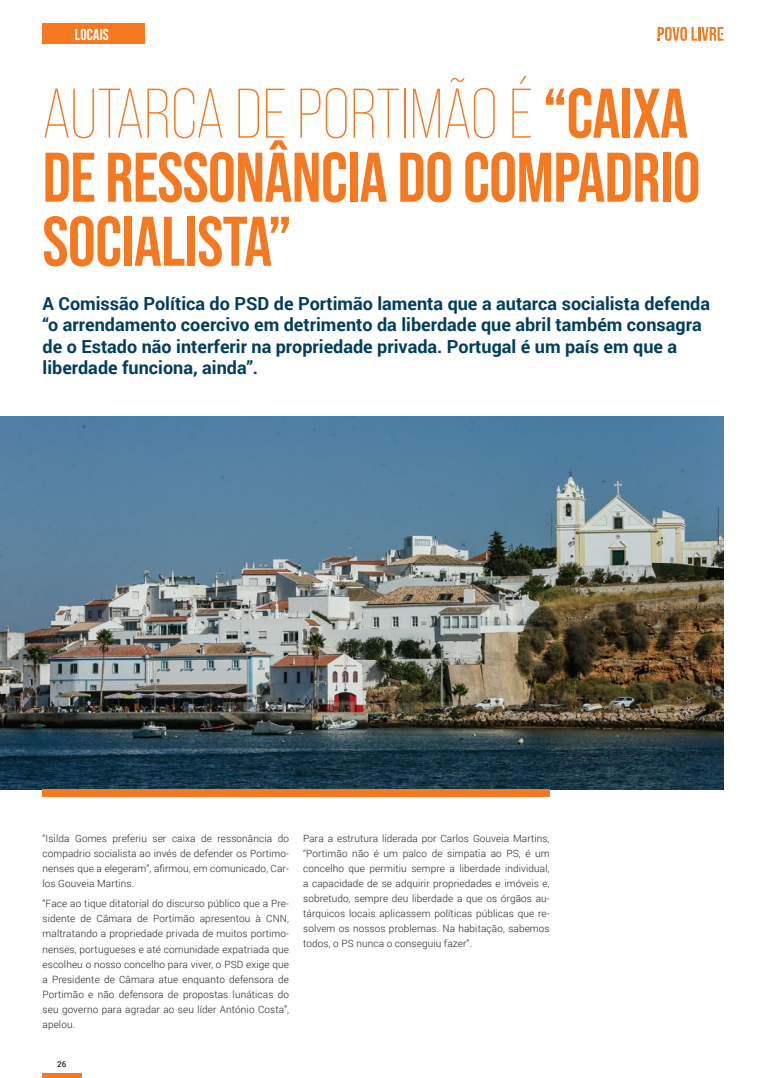
<style>
.page{position:relative;width:766px;height:1078px;background:#fff}
.page>*{position:absolute;margin:0;border:0;box-sizing:border-box;transform-origin:0 0}
.t1{font:700 70px/64px "Bebas Neue Pro";letter-spacing:-.01em;color:#f47921}
.t2{font:700 18px/21.6px "Roboto";color:#013d5d}
.t3{font:700 15.8px "Bebas Neue Pro";letter-spacing:.01em;color:#fff}
.t4{font:300 10px/15px "Roboto";letter-spacing:.01em;color:#231f20;text-align:justify}
.t5{font:500 8px "Roboto";color:#231f20}
.s1{font-weight:300}
</style>
<div class="page">
<img style="left:0;top:416px;width:723px;height:372px">
<svg style="left:657px;top:27px;width:66px;height:14px"></svg>
<div style="left:43px;top:788px;width:506px;height:8px;background:#f47921"></div>
<hr style="left:42px;top:1073px;width:39px;height:4px;background:#f47921">
<div style="left:43px;top:24px;width:102px;height:20px;background:#f47921"></div>
<p class="t3" style="left:75px;top:25px;width:35px">LOCAIS</p>
<p class="t1" style="left:43px;top:80px;width:659px"><span class="s1">AUTARCA DE PORTIMÃO É</span> “CAIXA<br>DE RESSONÂNCIA DO COMPADRIO<br>SOCIALISTA”</p>
<p class="t2" style="left:43px;top:291px;width:668px">A Comissão Política do PSD de Portimão lamenta que a autarca socialista defenda “o arrendamento coercivo em detrimento da liberdade que abril também consagra de o Estado não interferir na propriedade privada. Portugal é um país em que a liberdade funciona, ainda”.</p>
<p class="t4" style="left:43px;top:830px;width:248px">“Isilda Gomes preferiu ser caixa de ressonância do compadrio socialista ao invés de defender os Portimo&shy;nenses que a elegeram”, afirmou, em comunicado, Car&shy;los Gouveia Martins.</p>
<p class="t4" style="left:43px;top:895px;width:248px">“Face ao tique ditatorial do discurso público que a Pre&shy;sidente de Câmara de Portimão apresentou à CNN, maltratando a propriedade privada de muitos portimo&shy;nenses, portugueses e até comunidade expatriada que escolheu o nosso concelho para viver, o PSD exige que a Presidente de Câmara atue enquanto defensora de Portimão e não defensora de propostas lunáticas do seu governo para agradar ao seu líder António Costa”, apelou.</p>
<p class="t5" style="left:57px;top:1058px;width:11px">26</p>
<p class="t4" style="left:303px;top:830px;width:248px">Para a estrutura liderada por Carlos Gouveia Martins, “Portimão não é um palco de simpatia ao PS, é um concelho que permitiu sempre a liberdade individual, a capacidade de se adquirir propriedades e imóveis e, sobretudo, sempre deu liberdade a que os órgãos au&shy;tárquicos locais aplicassem políticas públicas que re&shy;solvem os nossos problemas. Na habitação, sabemos todos, o PS nunca o conseguiu fazer”.</p>
</div>
